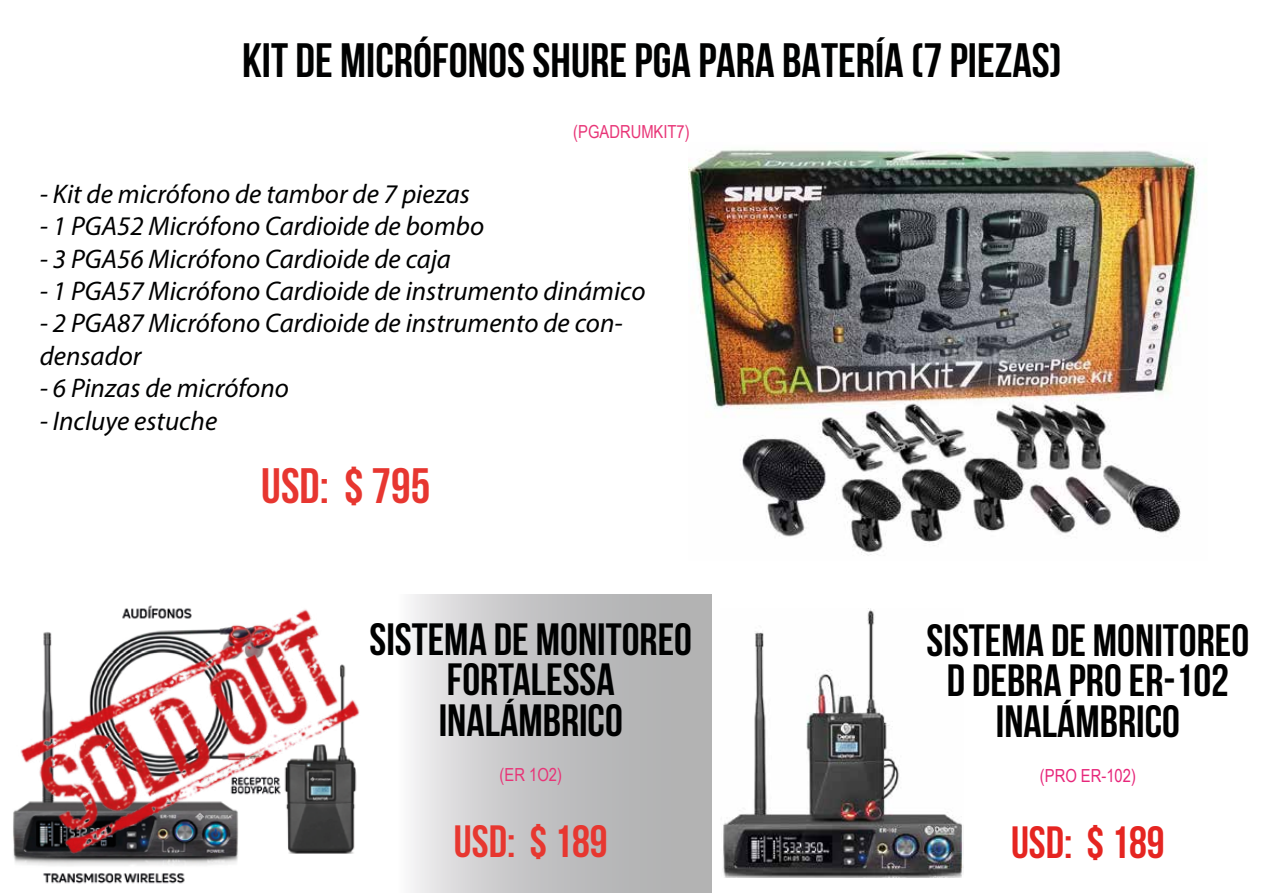
<style>
.page{position:relative;width:1263px;height:893px;background:#fff}
.page>*{position:absolute;margin:0;border:0;box-sizing:border-box;transform-origin:0 0}
.t1{font:700 49.5px "Bebas Neue";color:#e73630}
.t2{font:700 48px "Bebas Neue";color:#000101}
.t3{font:700 45px/40.5px "Bebas Neue";color:#010101;text-align:center}
.t4{font:700 45px/40.5px "Bebas Neue";color:#000101;text-align:center}
.t5{font:700 45px "Bebas Neue";color:#e73730}
.t6{font:700 45px "Bebas Neue";color:#e52521}
.t7{font:italic 27px/32.4px "Myriad Pro";color:#000101}
.t8{font:18px "Arial Narrow";color:#e83577}
.t9{font:18px "Arial Narrow";color:#e7267a}
.t10{font:18px "Arial Narrow";color:#e83477}
</style>
<div class="page">
<svg style="left:411px;top:594px;width:301px;height:298px;background:#c4c4c5"></svg>
<img style="left:723px;top:609px;width:241px;height:268px">
<img style="left:15px;top:861px;width:222px;height:23px">
<img style="left:688px;top:149px;width:510px;height:407px">
<img style="left:13px;top:605px;width:347px;height:256px">
<h2 class="t2" style="left:242px;top:34px;width:821px">KIT DE MICRÓFONOS SHURE PGA PARA BATERÍA (7 PIEZAS)</h2>
<p class="t8" style="left:573px;top:118px;width:118px">(PGADRUMKIT7)</p>
<p class="t7" style="left:40px;top:177px;width:432px">- Kit de micrófono de tambor de 7 piezas</p>
<p class="t7" style="left:40px;top:209px;width:446px">- 1 PGA52 Micrófono Cardioide de bombo</p>
<p class="t7" style="left:40px;top:242px;width:413px">- 3 PGA56 Micrófono Cardioide de caja</p>
<p class="t7" style="left:40px;top:274px;width:607px">- 1 PGA57 Micrófono Cardioide de instrumento dinámico</p>
<p class="t7" style="left:40px;top:307px;width:584px">- 2 PGA87 Micrófono Cardioide de instrumento de con&shy;densador</p>
<p class="t7" style="left:40px;top:371px;width:251px">- 6 Pinzas de micrófono</p>
<p class="t7" style="left:40px;top:404px;width:179px">- Incluye estuche</p>
<h1 class="t1" style="left:261px;top:458px;width:171px">USD: $ 795</h1>
<h3 class="t4" style="left:369px;top:619px;width:324px">SISTEMA DE MONITOREO<br>FORTALESSA<br>INALÁMBRICO</h3>
<p class="t10" style="left:500px;top:762px;width:64px">(ER 1O2)</p>
<h3 class="t5" style="left:454px;top:816px;width:155px">USD: $ 189</h3>
<h3 class="t3" style="left:927px;top:619px;width:324px">SISTEMA DE MONITOREO<br>D DEBRA PRO ER-102<br>INALÁMBRICO</h3>
<p class="t9" style="left:1040px;top:763px;width:97px">(PRO ER-102)</p>
<h3 class="t6" style="left:1011px;top:817px;width:155px">USD: $ 189</h3>
</div>
